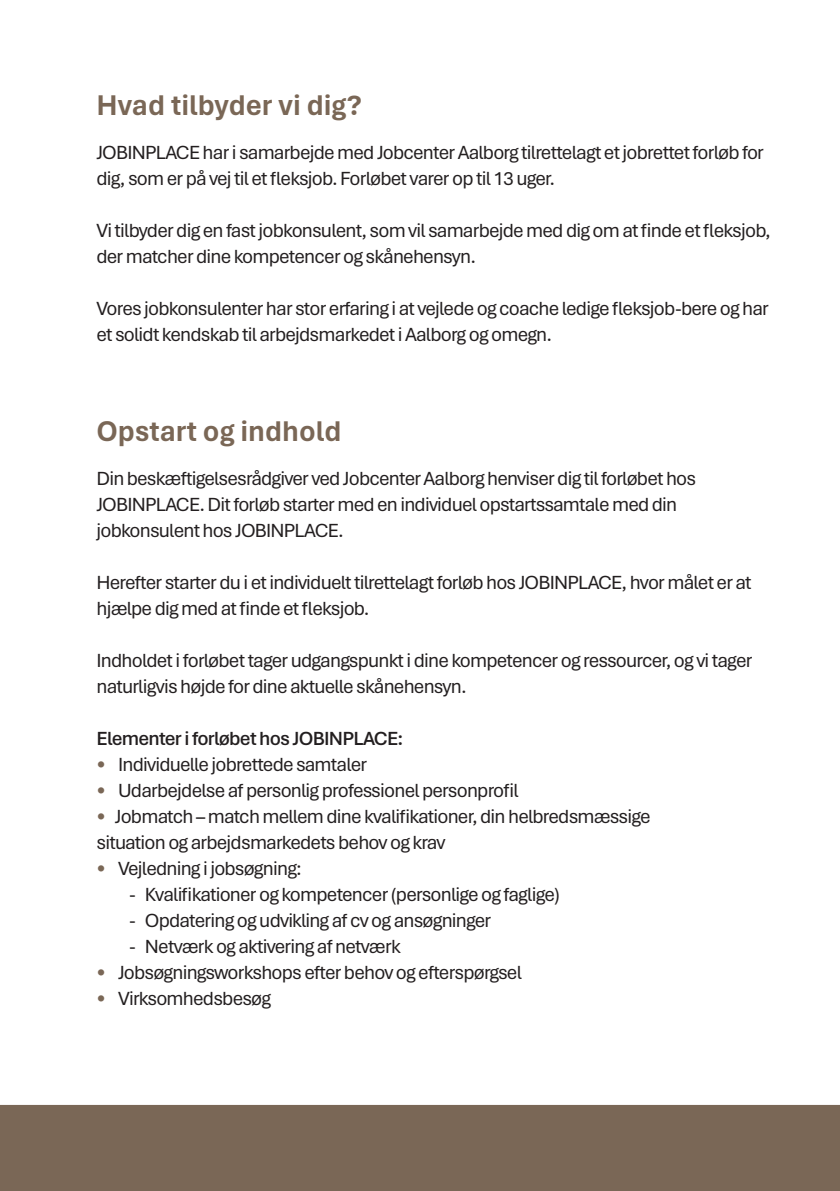
<style>
.page{position:relative;width:840px;height:1191px;background:#fff}
.page>*{position:absolute;margin:0;border:0;box-sizing:border-box;transform-origin:0 0}
.t1{font:700 30px "Aptos";color:#7a6756}
.t2{font:20px/26px "Aptos";letter-spacing:-.04em;color:#231f20}
.t3{font:600 20px "Aptos";letter-spacing:-.04em;color:#231f20}
.s1{color:#7a6756}
</style>
<div class="page">
<div style="left:0;top:1105px;width:839px;height:86px;background:#7a6756"></div>
<p class="t1" style="left:96px;top:84px;width:267px">Hvad tilbyder vi dig?</p>
<p class="t2" style="left:96px;top:138px;width:668px">JOBINPLACE har i samarbejde med Jobcenter Aalborg tilrettelagt et jobrettet forløb for dig, som er på vej til et fleksjob. Forløbet varer op til 13 uger.</p>
<p class="t2" style="left:96px;top:216px;width:675px">Vi tilbyder dig en fast jobkonsulent, som vil samarbejde med dig om at finde et fleksjob, der matcher dine kompetencer og skånehensyn.</p>
<p class="t2" style="left:96px;top:294px;width:673px">Vores jobkonsulenter har stor erfaring i at vejlede og coache ledige fleksjob-bere og har et solidt kendskab til arbejdsmarkedet i Aalborg og omegn.</p>
<p class="t1" style="left:96px;top:410px;width:246px">Opstart og indhold</p>
<p class="t2" style="left:96px;top:464px;width:600px">Din beskæftigelsesrådgiver ved Jobcenter Aalborg henviser dig til forløbet hos<br>JOBINPLACE. Dit forløb starter med en individuel opstartssamtale med din jobkonsulent hos JOBINPLACE.</p>
<p class="t2" style="left:96px;top:568px;width:656px">Herefter starter du i et individuelt tilrettelagt forløb hos JOBINPLACE, hvor målet er at hjælpe dig med at finde et fleksjob.</p>
<p class="t2" style="left:96px;top:646px;width:657px">Indholdet i forløbet tager udgangspunkt i dine kompetencer og ressourcer, og vi tager naturligvis højde for dine aktuelle skånehensyn.</p>
<p class="t3" style="left:96px;top:724px;width:308px">Elementer i forløbet hos JOBINPLACE:</p>
<p class="t2" style="left:96px;top:750px;width:272px"><span class="s1">•</span> Individuelle jobrettede samtaler</p>
<p class="t2" style="left:96px;top:776px;width:423px"><span class="s1">•</span> Udarbejdelse af personlig professionel personprofil</p>
<p class="t2" style="left:96px;top:802px;width:555px"><span class="s1">•</span> Jobmatch – match mellem dine kvalifikationer, din helbredsmæssige situation og arbejdsmarkedets behov og krav</p>
<p class="t2" style="left:96px;top:854px;width:207px"><span class="s1">•</span> Vejledning i jobsøgning:</p>
<p class="t2" style="left:129px;top:880px;width:432px">- Kvalifikationer og kompetencer (personlige og faglige)</p>
<p class="t2" style="left:129px;top:906px;width:363px">- Opdatering og udvikling af cv og ansøgninger</p>
<p class="t2" style="left:129px;top:932px;width:273px">- Netværk og aktivering af netværk</p>
<p class="t2" style="left:96px;top:958px;width:426px"><span class="s1">•</span> Jobsøgningsworkshops efter behov og efterspørgsel</p>
<p class="t2" style="left:96px;top:984px;width:176px"><span class="s1">•</span> Virksomhedsbesøg</p>
</div>
